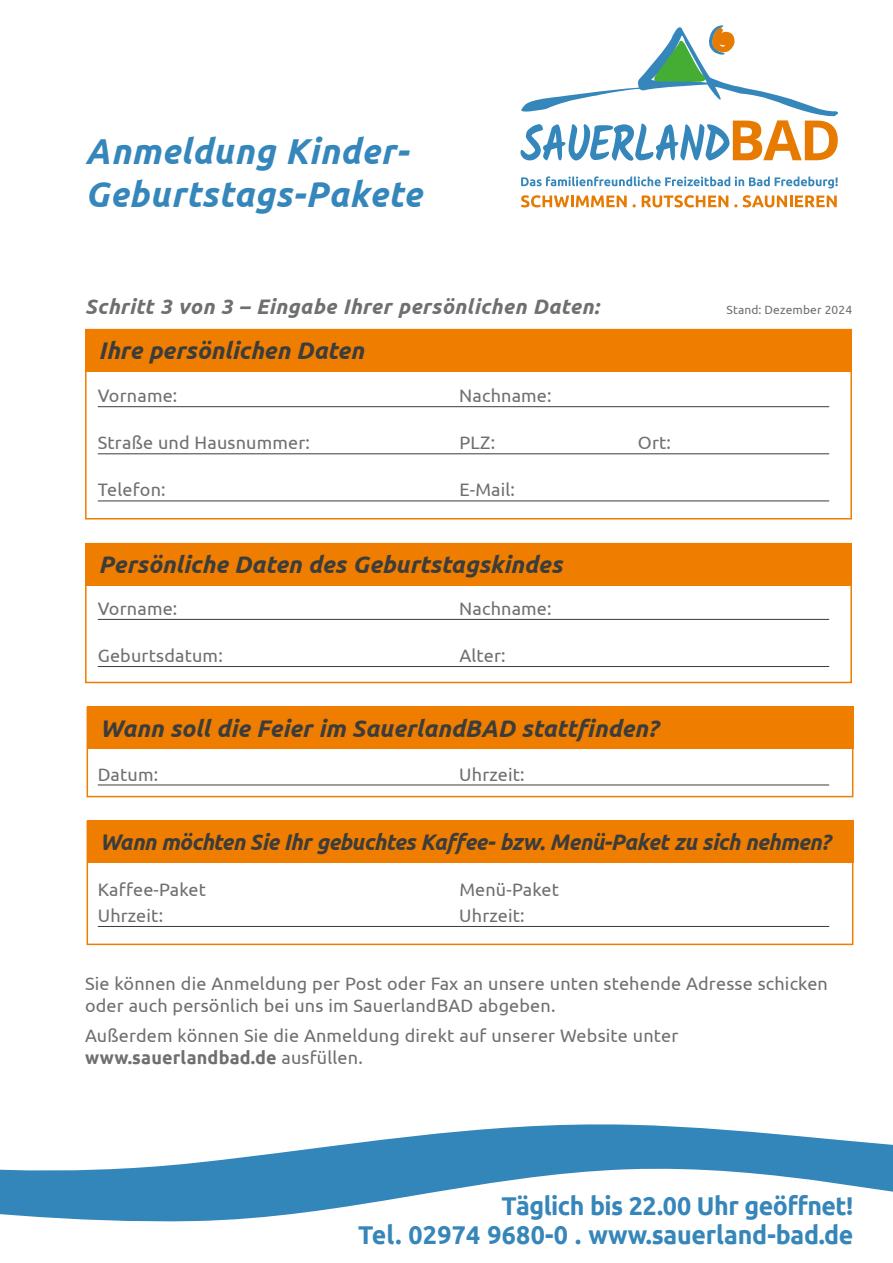
<style>
.page{position:relative;width:893px;height:1263px;background:#fff}
.page>*{position:absolute;margin:0;border:0;box-sizing:border-box;transform-origin:0 0}
.t1{font:italic 700 36px/43.2px "Ubuntu";letter-spacing:.02em;color:#3587bb}
.t2{font:700 25.65px/29px "Ubuntu";letter-spacing:-.01em;color:#3686ba;text-align:right}
.t3{font:italic 700 24px "Ubuntu";color:#3c3c3b}
.t4{font:italic 700 22.5px "Ubuntu";letter-spacing:-.02em;color:#3c3c3b}
.t5{font:italic 700 21px "Ubuntu";letter-spacing:.02em;color:#706f6f}
.t6{font:18px/21.6px "Ubuntu";letter-spacing:.01em;color:#706f6f}
.t7{font:12px "Ubuntu";letter-spacing:.01em;color:#706f6f}
.s1{font-weight:700}
</style>
<div class="page">
<div style="left:87px;top:821px;width:766px;height:42px;background:#ef7d00"></div>
<div style="left:87px;top:821px;width:766px;height:124px;border:2px solid #ef7d00"></div>
<div style="left:87px;top:707px;width:766px;height:90px;border:2px solid #ef7d00"></div>
<div style="left:87px;top:707px;width:766px;height:42px;background:#ef7d00"></div>
<div style="left:85px;top:543px;width:767px;height:42px;background:#ef7d00"></div>
<div style="left:85px;top:329px;width:767px;height:42px;background:#ef7d00"></div>
<div style="left:85px;top:329px;width:767px;height:190px;border:2px solid #ef7d00"></div>
<hr style="left:98px;top:406px;width:731px;height:1px;background:#3c3c3b">
<hr style="left:98px;top:454px;width:731px;height:1px;background:#3c3c3b">
<hr style="left:98px;top:501px;width:731px;height:1px;background:#3c3c3b">
<hr style="left:98px;top:619px;width:731px;height:1px;background:#3c3c3b">
<hr style="left:98px;top:666px;width:731px;height:1px;background:#3c3c3b">
<hr style="left:98px;top:785px;width:731px;height:1px;background:#3c3c3b">
<hr style="left:98px;top:926px;width:731px;height:1px;background:#3c3c3b">
<div style="left:85px;top:543px;width:767px;height:140px;border:2px solid #ef7d00"></div>
<svg style="left:0;top:1124px;width:893px;height:98px;fill:#3386ba"></svg>
<svg style="left:520px;top:25px;width:318px;height:136px"></svg>
<svg style="left:521px;top:176px;width:317px;height:12px"></svg>
<svg style="left:521px;top:195px;width:106px;height:12px"></svg>
<svg style="left:642px;top:195px;width:86px;height:12px"></svg>
<svg style="left:743px;top:195px;width:94px;height:12px"></svg>
<h1 class="t1" style="left:85px;top:129px;width:338px">Anmeldung Kinder-<br>Geburtstags-Pakete</h1>
<p class="t5" style="left:85px;top:294px;width:515px">Schritt 3 von 3 – Eingabe Ihrer persönlichen Daten:</p>
<h3 class="t3" style="left:99px;top:336px;width:267px">Ihre persönlichen Daten</h3>
<p class="t6" style="left:98px;top:384px;width:81px">Vorname:</p>
<p class="t6" style="left:459px;top:384px;width:94px">Nachname:</p>
<p class="t6" style="left:98px;top:432px;width:214px">Straße und Hausnummer:</p>
<p class="t6" style="left:459px;top:432px;width:37px">PLZ:</p>
<p class="t6" style="left:638px;top:432px;width:35px">Ort:</p>
<p class="t6" style="left:98px;top:479px;width:69px">Telefon:</p>
<p class="t6" style="left:459px;top:479px;width:57px">E-Mail:</p>
<h3 class="t3" style="left:99px;top:550px;width:465px">Persönliche Daten des Geburtstagskindes</h3>
<p class="t6" style="left:98px;top:597px;width:81px">Vorname:</p>
<p class="t6" style="left:459px;top:597px;width:94px">Nachname:</p>
<p class="t6" style="left:98px;top:644px;width:126px">Geburtsdatum:</p>
<p class="t6" style="left:459px;top:644px;width:48px">Alter:</p>
<h3 class="t3" style="left:100px;top:714px;width:559px">Wann soll die Feier im SauerlandBAD stattfinden?</h3>
<p class="t6" style="left:98px;top:763px;width:62px">Datum:</p>
<p class="t6" style="left:459px;top:763px;width:67px">Uhrzeit:</p>
<p class="t7" style="left:726px;top:303px;width:127px">Stand: Dezember 2024</p>
<p class="t4" style="left:100px;top:828px;width:732px">Wann möchten Sie Ihr gebuchtes Kaffee- bzw. Menü-Paket zu sich nehmen?</p>
<p class="t6" style="left:98px;top:878px;width:110px">Kaffee-Paket</p>
<p class="t6" style="left:459px;top:878px;width:101px">Menü-Paket</p>
<p class="t6" style="left:98px;top:904px;width:67px">Uhrzeit:</p>
<p class="t6" style="left:459px;top:904px;width:67px">Uhrzeit:</p>
<p class="t6" style="left:85px;top:972px;width:744px">Sie können die Anmeldung per Post oder Fax an unsere unten stehende Adresse schicken oder auch persönlich bei uns im SauerlandBAD abgeben.</p>
<p class="t6" style="left:85px;top:1024px;width:595px">Außerdem können Sie die Anmeldung direkt auf unserer Website unter <span class="s1">www.sauerlandbad.de</span> ausfüllen.</p>
<h2 class="t2" style="left:358px;top:1191px;width:497px">Täglich bis 22.00 Uhr geöffnet!<br>Tel. 02974 9680-0 . www.sauerland-bad.de</h2>
</div>
